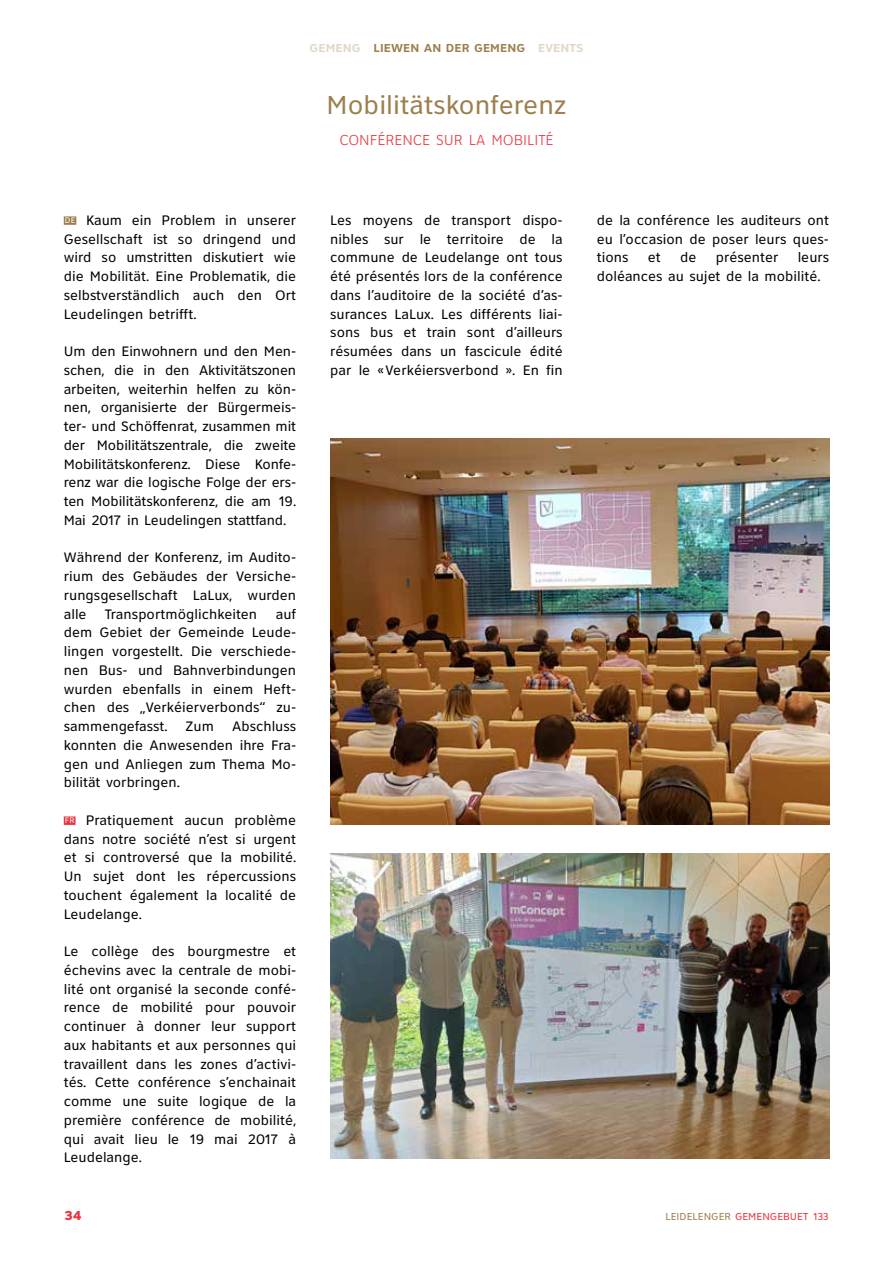
<style>
.page{position:relative;width:893px;height:1263px;background:#fff}
.page>*{position:absolute;margin:0;border:0;box-sizing:border-box;transform-origin:0 0}
.t1{font:27px "Clearview Self";color:#9c7f4d}
.t2{font:300 15px "Clearview Self";color:#e7343f}
.t3{font:14.25px/18.8px "Clearview Self";color:#000;text-align:justify}
.t4{font:800 13.5px "Clearview Self";color:#e7343f}
.t5{font:700 12px "Clearview Self";color:#9c7f4d}
.t6{font:10.5px "Clearview Self";color:#e7343f}
.s1{color:#e1d7c7}
.s2{font-size:8.25px;color:#fff}
.s3{color:#9c7f4d}
</style>
<div class="page">
<img style="left:330px;top:854px;width:499px;height:305px">
<div style="left:64px;top:216px;width:12px;height:9px;background:#9c7f4d"></div>
<div style="left:64px;top:816px;width:12px;height:9px;background:#e7343f"></div>
<img style="left:330px;top:438px;width:499px;height:386px">
<p class="t5" style="left:309px;top:40px;width:276px"><span class="s1">GEMENG</span> LIEWEN AN DER GEMENG <span class="s1">EVENTS</span></p>
<h1 class="t1" style="left:327px;top:89px;width:241px">Mobilitätskonferenz</h1>
<p class="t2" style="left:339px;top:131px;width:216px">CONFÉRENCE SUR LA MOBILITÉ</p>
<p class="t3" style="left:64px;top:210px;width:234px"><span class="s2">DE</span> Kaum ein Problem in unserer Gesellschaft ist so dringend und wird so umstritten diskutiert wie die Mobilität. Eine Problematik, die selbstverständlich auch den Ort Leudelingen betrifft.</p>
<p class="t3" style="left:64px;top:342px;width:234px">Um den Einwohnern und den Men&shy;schen, die in den Aktivitätszonen arbeiten, weiterhin helfen zu kön&shy;nen, organisierte der Bürgermeis&shy;ter- und Schöffenrat, zusammen mit der Mobilitätszentrale, die zweite Mobilitätskonferenz. Diese Konfe&shy;renz war die logische Folge der ers&shy;ten Mobilitätskonferenz, die am 19.<br>Mai 2017 in Leudelingen stattfand.</p>
<p class="t3" style="left:64px;top:548px;width:234px">Während der Konferenz, im Audito&shy;rium des Gebäudes der Versiche&shy;rungsgesellschaft LaLux, wurden alle</p>
<p class="t3" style="left:64px;top:604px;width:234px;text-indent:212px">auf dem Gebiet der Gemeinde Leude&shy;lingen vorgestellt. Die verschiede&shy;nen Bus- und Bahnverbindungen wurden ebenfalls in einem Heft&shy;chen des „Verkéierverbonds“ zu&shy;sammengefasst.</p>
<p class="t3" style="left:105px;top:604px;width:154px">Transportmöglichkeiten</p>
<p class="t3" style="left:64px;top:717px;width:234px;text-indent:168px">Abschluss konnten die Anwesenden ihre Fra&shy;gen und Anliegen zum Thema Mo&shy;bilität vorbringen.</p>
<p class="t3" style="left:64px;top:810px;width:234px"><span class="s2">FR</span> Pratiquement aucun problème dans notre société n’est si urgent et si controversé que la mobilité.<br>Un sujet dont les répercussions touchent également la localité de Leudelange.</p>
<p class="t3" style="left:64px;top:942px;width:234px">Le collège des bourgmestre et échevins avec la centrale de mobi&shy;lité ont organisé la seconde confé&shy;rence de mobilité pour pouvoir continuer à donner leur support aux habitants et aux personnes qui travaillent dans les zones d’activi&shy;tés. Cette conférence s’enchainait comme une suite logique de la première conférence de mobilité, qui avait lieu le 19 mai 2017 à Leudelange.</p>
<p class="t3" style="left:186px;top:717px;width:30px">Zum</p>
<p class="t4" style="left:64px;top:1207px;width:20px">34</p>
<p class="t3" style="left:330px;top:210px;width:234px">Les moyens de transport dispo&shy;nibles sur le territoire de la commune de Leudelange ont tous été présentés lors de la conférence dans l’auditoire de la société d’as&shy;surances LaLux. Les différents liai&shy;sons bus et train sont d’ailleurs résumées dans un fascicule édité par le «Verkéiersverbond ». En fin</p>
<p class="t3" style="left:597px;top:211px;width:234px">de la conférence les auditeurs ont eu l’occasion de poser leurs ques&shy;tions</p>
<p class="t3" style="left:648px;top:248px;width:14px">et</p>
<p class="t3" style="left:680px;top:248px;width:18px">de</p>
<p class="t3" style="left:716px;top:248px;width:64px">présenter</p>
<p class="t3" style="left:597px;top:248px;width:234px;text-indent:201px">leurs doléances au sujet de la mobilité.</p>
<p class="t6" style="left:665px;top:1211px;width:165px"><span class="s3">LEIDELENGER</span> GEMENGEBUET 133</p>
</div>
